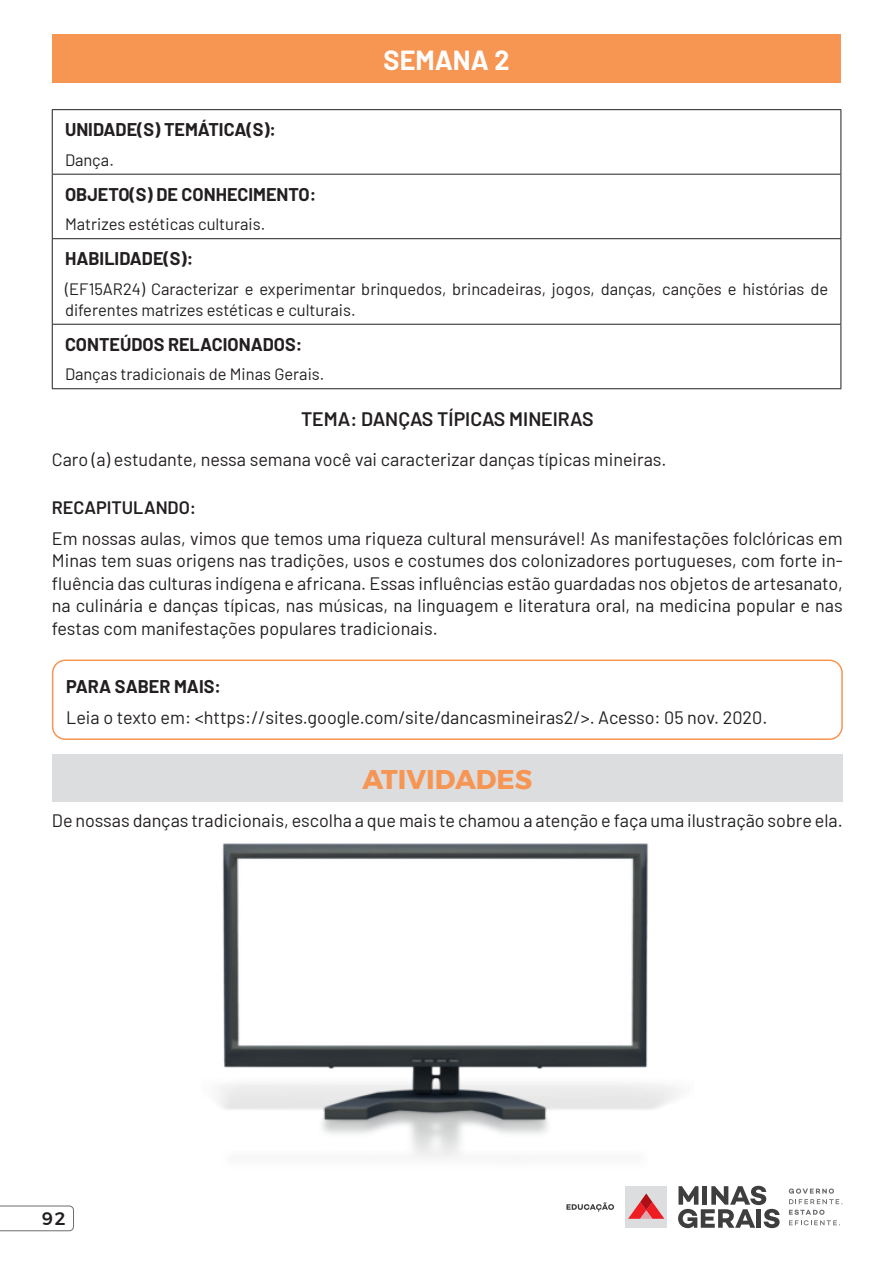
<style>
.page{position:relative;width:893px;height:1263px;background:#fff}
.page>*{position:absolute;margin:0;border:0;box-sizing:border-box;transform-origin:0 0}
.Titulo_Atividade{font:700 27px "Montserrat";color:#f79553}
.Titulo_semana{font:700 27px "Barlow";color:#fff}
._01_Texto_Título{font:600 19.5px "Barlow";color:#231f20}
._01_Texto{font:18px/22.5px "Barlow";color:#231f20;text-align:justify}
.Tabela_miolo_1linha{font:700 18px "Barlow";color:#231f20}
._01_Texto_-_subtitul{font:600 18px "Barlow";color:#231f20}
._01_Texto-2{font:700 18px "Barlow";color:#231f20}
.t1{font:500 18px "Montserrat";color:#231f20}
.Tabela_miolo_semana{font:16.5px/21px "Barlow";color:#231f20}
</style>
<div class="page">
<div style="left:625px;top:1186px;width:42px;height:42px;background:#dcdddf"></div>
<svg style="left:628px;top:1193px;width:36px;height:26px"></svg>
<svg style="left:678px;top:1186px;width:102px;height:42px"></svg>
<svg style="left:789px;top:1188px;width:53px;height:16px"></svg>
<svg style="left:789px;top:1210px;width:51px;height:15px"></svg>
<svg style="left:566px;top:1202px;width:48px;height:9px"></svg>
<svg style="left:0;top:1205px;width:74px;height:26px"></svg>
<div style="left:52px;top:34px;width:789px;height:48px;background:#f79553"></div>
<hr style="left:52px;top:174px;width:789px;height:1px;background:#231f20">
<hr style="left:52px;top:238px;width:789px;height:1px;background:#231f20">
<hr style="left:52px;top:324px;width:789px;height:1px;background:#231f20">
<hr style="left:52px;top:110px;width:1px;height:64px;background:#231f20">
<hr style="left:840px;top:110px;width:1px;height:64px;background:#231f20">
<hr style="left:52px;top:175px;width:1px;height:63px;background:#231f20">
<hr style="left:840px;top:175px;width:1px;height:63px;background:#231f20">
<hr style="left:52px;top:239px;width:1px;height:85px;background:#231f20">
<hr style="left:840px;top:239px;width:1px;height:85px;background:#231f20">
<hr style="left:52px;top:325px;width:1px;height:63px;background:#231f20">
<hr style="left:840px;top:325px;width:1px;height:63px;background:#231f20">
<hr style="left:52px;top:388px;width:789px;height:1px;background:#231f20">
<hr style="left:52px;top:109px;width:789px;height:1px;background:#231f20">
<div style="left:52px;top:659px;width:791px;height:81px;border:2px solid #f79553;border-radius:13px"></div>
<div style="left:52px;top:754px;width:791px;height:48px;background:#dcdddf"></div>
<img style="left:219px;top:843px;width:459px;height:316px">
<p class="Titulo_semana" style="left:384px;top:40px;width:127px">SEMANA 2</p>
<p class="Tabela_miolo_1linha" style="left:65px;top:116px;width:213px">UNIDADE(S) TEMÁTICA(S):</p>
<p class="Tabela_miolo_semana" style="left:65px;top:148px;width:50px">Dança.</p>
<p class="Tabela_miolo_1linha" style="left:65px;top:181px;width:253px">OBJETO(S) DE CONHECIMENTO:</p>
<p class="Tabela_miolo_semana" style="left:65px;top:212px;width:202px">Matrizes estéticas culturais.</p>
<p class="Tabela_miolo_1linha" style="left:65px;top:245px;width:130px">HABILIDADE(S):</p>
<p class="Tabela_miolo_semana" style="left:65px;top:277px;width:765px">(EF15AR24) Caracterizar e experimentar brinquedos, brincadeiras, jogos, danças, canções e histórias de diferentes matrizes estéticas e culturais.</p>
<p class="Tabela_miolo_1linha" style="left:65px;top:331px;width:239px">CONTEÚDOS RELACIONADOS:</p>
<p class="Tabela_miolo_semana" style="left:65px;top:362px;width:261px">Danças tradicionais de Minas Gerais.</p>
<p class="_01_Texto_Título" style="left:301px;top:405px;width:294px">TEMA: DANÇAS TÍPICAS MINEIRAS</p>
<p class="_01_Texto" style="left:52px;top:446px;width:616px">Caro (a) estudante, nessa semana você vai caracterizar danças típicas mineiras.</p>
<p class="_01_Texto_-_subtitul" style="left:52px;top:494px;width:146px">RECAPITULANDO:</p>
<p class="_01_Texto" style="left:52px;top:525px;width:792px">Em nossas aulas, vimos que temos uma riqueza cultural mensurável! As manifestações folclóricas em Minas tem suas origens nas tradições, usos e costumes dos colonizadores portugueses, com forte in&shy;fluência das culturas indígena e africana. Essas influências estão guardadas nos objetos de artesanato, na culinária e danças típicas, nas músicas, na linguagem e literatura oral, na medicina popular e nas festas com manifestações populares tradicionais.</p>
<p class="_01_Texto-2" style="left:66px;top:673px;width:156px">PARA SABER MAIS:</p>
<p class="_01_Texto" style="left:66px;top:705px;width:703px">Leia o texto em: &lt;https://sites.google.com/site/dancasmineiras2/&gt;. Acesso: 05 nov. 2020.</p>
<p class="Titulo_Atividade" style="left:362px;top:758px;width:171px">ATIVIDADES</p>
<p class="_01_Texto" style="left:52px;top:808px;width:792px">De nossas danças tradicionais, escolha a que mais te chamou a atenção e faça uma ilustração sobre ela.</p>
<p class="t1" style="left:42px;top:1204px;width:25px">92</p>
</div>
